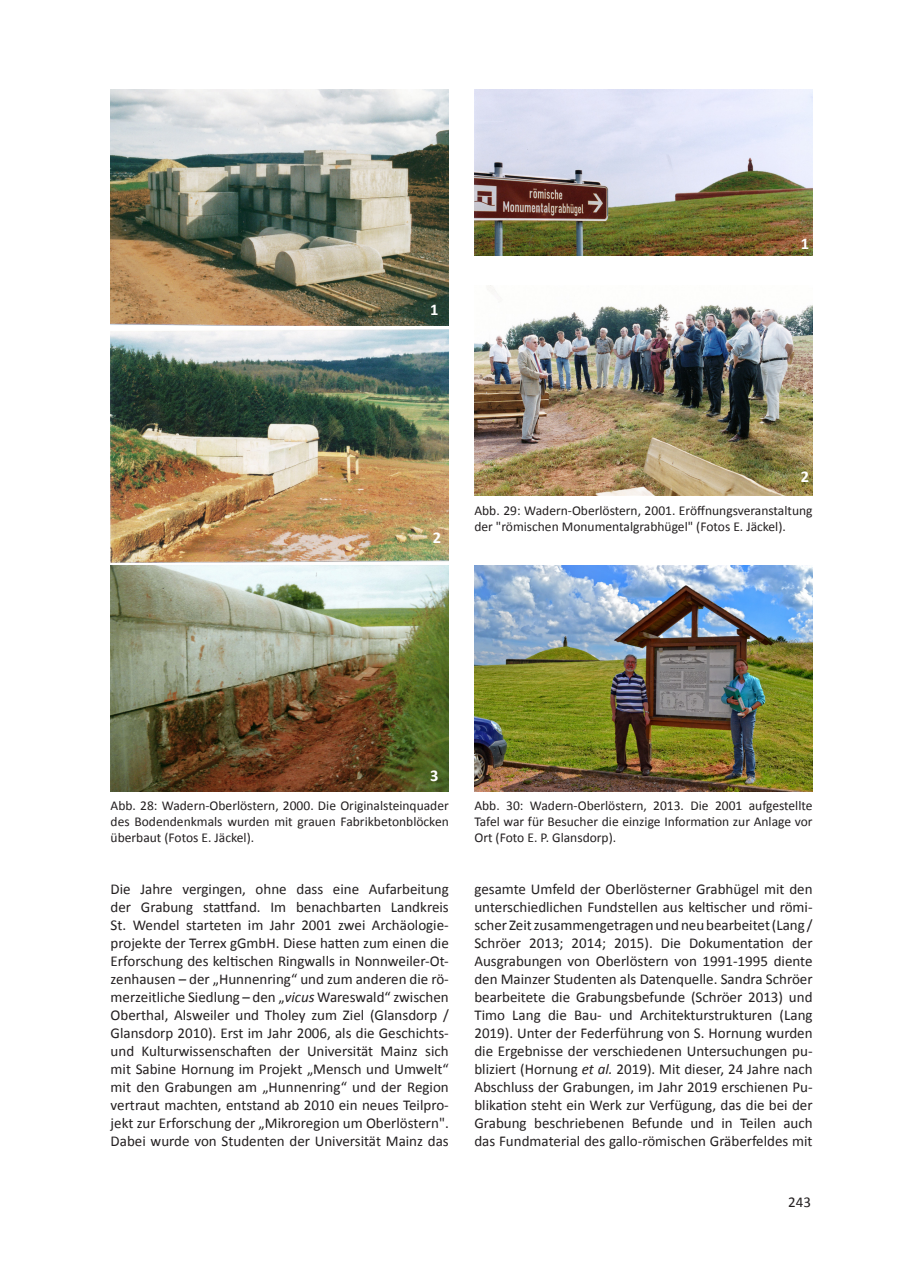
<style>
.page{position:relative;width:902px;height:1272px;background:#fff}
.page>*{position:absolute;margin:0;border:0;box-sizing:border-box;transform-origin:0 0}
.t1{font:700 16.5px "Calibri";color:#fff}
.t2{font:15px/18px "Calibri";color:#231f20;text-align:justify}
.t3{font:13.5px/16.2px "Calibri";color:#231f20;text-align:justify}
.s1{font-style:italic}
</style>
<div class="page">
<img style="left:111px;top:329px;width:338px;height:233px">
<img style="left:111px;top:566px;width:338px;height:225px">
<img style="left:111px;top:89px;width:338px;height:236px">
<img style="left:474px;top:89px;width:338px;height:167px">
<img style="left:474px;top:285px;width:338px;height:210px">
<img style="left:474px;top:566px;width:338px;height:225px">
<p class="t1" style="left:430px;top:299px;width:10px">1</p>
<p class="t1" style="left:800px;top:233px;width:10px">1</p>
<p class="t1" style="left:432px;top:526px;width:10px">2</p>
<p class="t1" style="left:800px;top:465px;width:10px">2</p>
<p class="t3" style="left:474px;top:502px;width:340px">Abb. 29: Wadern-Oberlöstern, 2001. Eröffnungsveranstaltung der "römischen Monumentalgrabhügel" (Fotos E. Jäckel).</p>
<p class="t1" style="left:430px;top:765px;width:10px">3</p>
<p class="t3" style="left:111px;top:797px;width:340px">Abb. 28: Wadern-Oberlöstern, 2000. Die Originalsteinquader des Bodendenkmals wurden mit grauen Fabrikbetonblöcken überbaut (Fotos E. Jäckel).</p>
<p class="t2" style="left:111px;top:880px;width:340px">Die Jahre vergingen, ohne dass eine Aufarbeitung der Grabung stattfand. Im benachbarten Landkreis St. Wendel starteten im Jahr 2001 zwei Archäologie&shy;projekte der Terrex gGmbH. Diese hatten zum einen die Erforschung des keltischen Ringwalls in Nonnweiler-Ot&shy;zenhausen – der „Hunnenring“ und zum anderen die rö&shy;merzeitliche Siedlung – den „<span class="s1">vicus</span> Wareswald“ zwischen Oberthal, Alsweiler und Tholey zum Ziel (Glansdorp / Glansdorp 2010). Erst im Jahr 2006, als die Geschichts&shy;und Kulturwissenschaften der Universität Mainz sich mit Sabine Hornung im Projekt „Mensch und Umwelt“ mit den Grabungen am „Hunnenring“ und der Region vertraut machten, entstand ab 2010 ein neues Teilpro&shy;jekt zur Erforschung der „Mikroregion um Oberlöstern".<br>Dabei wurde von Studenten der Universität Mainz das</p>
<p class="t3" style="left:474px;top:797px;width:340px">Abb. 30: Wadern-Oberlöstern, 2013. Die 2001 aufgestellte Tafel war für Besucher die einzige Information zur Anlage vor Ort (Foto E. P. Glansdorp).</p>
<p class="t2" style="left:474px;top:880px;width:340px">gesamte Umfeld der Oberlösterner Grabhügel mit den unterschiedlichen Fundstellen aus keltischer und römi&shy;scher Zeit zusammengetragen und neu bearbeitet (Lang / Schröer 2013; 2014; 2015). Die Dokumentation der Ausgrabungen von Oberlöstern von 1991-1995 diente den Mainzer Studenten als Datenquelle. Sandra Schröer bearbeitete die Grabungsbefunde (Schröer 2013) und Timo Lang die Bau- und Architekturstrukturen (Lang 2019). Unter der Federführung von S. Hornung wurden die Ergebnisse der verschiedenen Untersuchungen pu&shy;bliziert (Hornung <span class="s1">et al.</span> 2019). Mit dieser, 24 Jahre nach Abschluss der Grabungen, im Jahr 2019 erschienen Pu&shy;blikation steht ein Werk zur Verfügung, das die bei der Grabung beschriebenen Befunde und in Teilen auch das Fundmaterial des gallo-römischen Gräberfeldes mit</p>
<p class="t2" style="left:788px;top:1192px;width:24px">243</p>
</div>
